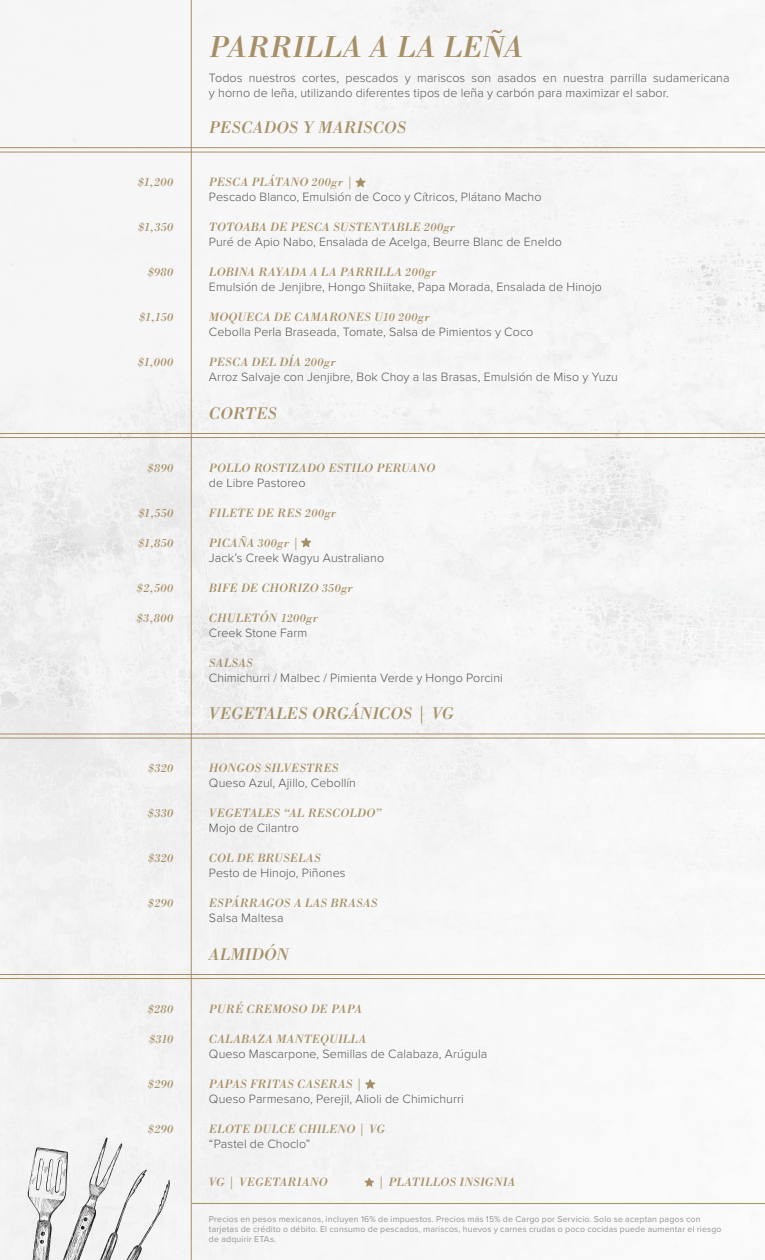
<style>
.page{position:relative;width:765px;height:1260px;background:#f6f6f6}
.page>*{position:absolute;margin:0;border:0;box-sizing:border-box;transform-origin:0 0}
.t1{font:italic 31.25px "Bodoni Std";letter-spacing:-.005em;color:#a68f66}
.t2{font:italic 17.5px "Bodoni Std";letter-spacing:-.01em;color:#a68f66}
.t3{font:300 12.5px/15px "Proxima Nova";letter-spacing:.005em;color:#57585a}
.t4{font:italic 12.5px "Bodoni Std";color:#a68f66}
.t5{font:8.75px/10px "Proxima Nova";letter-spacing:.02em;color:#939598}
</style>
<div class="page">
<hr style="left:0;top:152px;width:765px;height:1px;background:#a68f66">
<hr style="left:0;top:147px;width:765px;height:1px;background:#a68f66">
<hr style="left:0;top:437px;width:765px;height:1px;background:#a68f66">
<hr style="left:0;top:433px;width:765px;height:1px;background:#a68f66">
<hr style="left:0;top:738px;width:765px;height:1px;background:#a68f66">
<hr style="left:0;top:734px;width:765px;height:1px;background:#a68f66">
<hr style="left:0;top:978px;width:765px;height:1px;background:#a68f66">
<hr style="left:0;top:974px;width:765px;height:1px;background:#a68f66">
<hr style="left:192px;top:1203px;width:573px;height:1px;background:#a68f66">
<hr style="left:191px;top:0;width:1px;height:1260px;background:#a68f66">
<svg style="left:365px;top:1178px;width:9px;height:9px"></svg>
<svg style="left:356px;top:178px;width:9px;height:9px"></svg>
<svg style="left:301px;top:538px;width:10px;height:9px"></svg>
<svg style="left:28px;top:1138px;width:142px;height:122px"></svg>
<svg style="left:365px;top:1079px;width:10px;height:10px"></svg>
<p class="t4" style="left:138px;top:175px;width:37px">$1,200</p>
<p class="t4" style="left:138px;top:220px;width:37px">$1,350</p>
<p class="t4" style="left:148px;top:265px;width:27px">$980</p>
<p class="t4" style="left:139px;top:310px;width:36px">$1,150</p>
<p class="t4" style="left:138px;top:355px;width:37px">$1,000</p>
<p class="t4" style="left:148px;top:460px;width:27px">$890</p>
<p class="t4" style="left:138px;top:505px;width:37px">$1,550</p>
<p class="t4" style="left:138px;top:535px;width:37px">$1,850</p>
<p class="t4" style="left:137px;top:580px;width:38px">$2,500</p>
<p class="t4" style="left:137px;top:610px;width:38px">$3,800</p>
<p class="t4" style="left:148px;top:761px;width:27px">$320</p>
<p class="t4" style="left:148px;top:806px;width:27px">$330</p>
<p class="t4" style="left:148px;top:851px;width:27px">$320</p>
<p class="t4" style="left:148px;top:896px;width:27px">$290</p>
<p class="t4" style="left:148px;top:1001px;width:27px">$280</p>
<p class="t4" style="left:149px;top:1031px;width:26px">$310</p>
<p class="t4" style="left:148px;top:1076px;width:27px">$290</p>
<p class="t4" style="left:148px;top:1121px;width:27px">$290</p>
<p class="t1" style="left:209px;top:28px;width:316px">PARRILLA A LA LEÑA</p>
<p class="t3" style="left:209px;top:70px;width:522px">Todos nuestros cortes, pescados y mariscos son asados en nuestra parrilla sudamericana y horno de leña, utilizando diferentes tipos de leña y carbón para maximizar el sabor.</p>
<p class="t2" style="left:209px;top:117px;width:199px">PESCADOS Y MARISCOS</p>
<p class="t4" style="left:209px;top:175px;width:146px">PESCA PLÁTANO 200gr |</p>
<p class="t3" style="left:209px;top:189px;width:334px">Pescado Blanco, Emulsión de Coco y Cítricos, Plátano Macho</p>
<p class="t4" style="left:209px;top:220px;width:248px">TOTOABA DE PESCA SUSTENTABLE 200gr</p>
<p class="t3" style="left:209px;top:234px;width:355px">Puré de Apio Nabo, Ensalada de Acelga, Beurre Blanc de Eneldo</p>
<p class="t4" style="left:209px;top:265px;width:229px">LOBINA RAYADA A LA PARRILLA 200gr</p>
<p class="t3" style="left:209px;top:279px;width:394px">Emulsión de Jenjibre, Hongo Shiitake, Papa Morada, Ensalada de Hinojo</p>
<p class="t4" style="left:209px;top:310px;width:222px">MOQUECA DE CAMARONES U10 200gr</p>
<p class="t3" style="left:209px;top:324px;width:326px">Cebolla Perla Braseada, Tomate, Salsa de Pimientos y Coco</p>
<p class="t4" style="left:209px;top:355px;width:129px">PESCA DEL DÍA 200gr</p>
<p class="t3" style="left:209px;top:369px;width:411px">Arroz Salvaje con Jenjibre, Bok Choy a las Brasas, Emulsión de Miso y Yuzu</p>
<p class="t2" style="left:209px;top:402px;width:70px">CORTES</p>
<p class="t4" style="left:209px;top:460px;width:228px">POLLO ROSTIZADO ESTILO PERUANO</p>
<p class="t3" style="left:209px;top:475px;width:98px">de Libre Pastoreo</p>
<p class="t4" style="left:209px;top:505px;width:129px">FILETE DE RES 200gr</p>
<p class="t4" style="left:209px;top:535px;width:92px">PICAÑA 300gr |</p>
<p class="t3" style="left:209px;top:550px;width:177px">Jack’s Creek Wagyu Australiano</p>
<p class="t4" style="left:209px;top:580px;width:146px">BIFE DE CHORIZO 350gr</p>
<p class="t4" style="left:209px;top:610px;width:111px">CHULETÓN 1200gr</p>
<p class="t3" style="left:209px;top:625px;width:100px">Creek Stone Farm</p>
<p class="t4" style="left:209px;top:655px;width:46px">SALSAS</p>
<p class="t3" style="left:209px;top:670px;width:295px">Chimichurri / Malbec / Pimienta Verde y Hongo Porcini</p>
<p class="t2" style="left:209px;top:703px;width:247px">VEGETALES ORGÁNICOS | VG</p>
<p class="t4" style="left:209px;top:761px;width:131px">HONGOS SILVESTRES</p>
<p class="t3" style="left:209px;top:775px;width:148px">Queso Azul, Ajillo, Cebollín</p>
<p class="t4" style="left:209px;top:806px;width:174px">VEGETALES “AL RESCOLDO”</p>
<p class="t3" style="left:209px;top:820px;width:91px">Mojo de Cilantro</p>
<p class="t4" style="left:209px;top:851px;width:113px">COL DE BRUSELAS</p>
<p class="t3" style="left:209px;top:865px;width:138px">Pesto de Hinojo, Piñones</p>
<p class="t4" style="left:209px;top:896px;width:170px">ESPÁRRAGOS A LAS BRASAS</p>
<p class="t3" style="left:209px;top:910px;width:76px">Salsa Maltesa</p>
<p class="t2" style="left:209px;top:943px;width:82px">ALMIDÓN</p>
<p class="t4" style="left:209px;top:1001px;width:155px">PURÉ CREMOSO DE PAPA</p>
<p class="t4" style="left:209px;top:1031px;width:159px">CALABAZA MANTEQUILLA</p>
<p class="t3" style="left:209px;top:1046px;width:280px">Queso Mascarpone, Semillas de Calabaza, Arúgula</p>
<p class="t4" style="left:209px;top:1076px;width:156px">PAPAS FRITAS CASERAS |</p>
<p class="t3" style="left:209px;top:1091px;width:257px">Queso Parmesano, Perejil, Alioli de Chimichurri</p>
<p class="t4" style="left:209px;top:1121px;width:178px">ELOTE DULCE CHILENO | VG</p>
<p class="t3" style="left:209px;top:1136px;width:103px">“Pastel de Choclo”</p>
<p class="t4" style="left:209px;top:1174px;width:120px">VG | VEGETARIANO</p>
<p class="t4" style="left:378px;top:1174px;width:139px">| PLATILLOS INSIGNIA</p>
<p class="t5" style="left:209px;top:1213px;width:514px">Precios en pesos mexicanos, incluyen 16% de impuestos. Precios más 15% de Cargo por Servicio. Solo se aceptan pagos con tarjetas de crédito o débito. El consumo de pescados, mariscos, huevos y carnes crudas o poco cocidas puede aumentar el riesgo de adquirir ETAs.</p>
</div>
